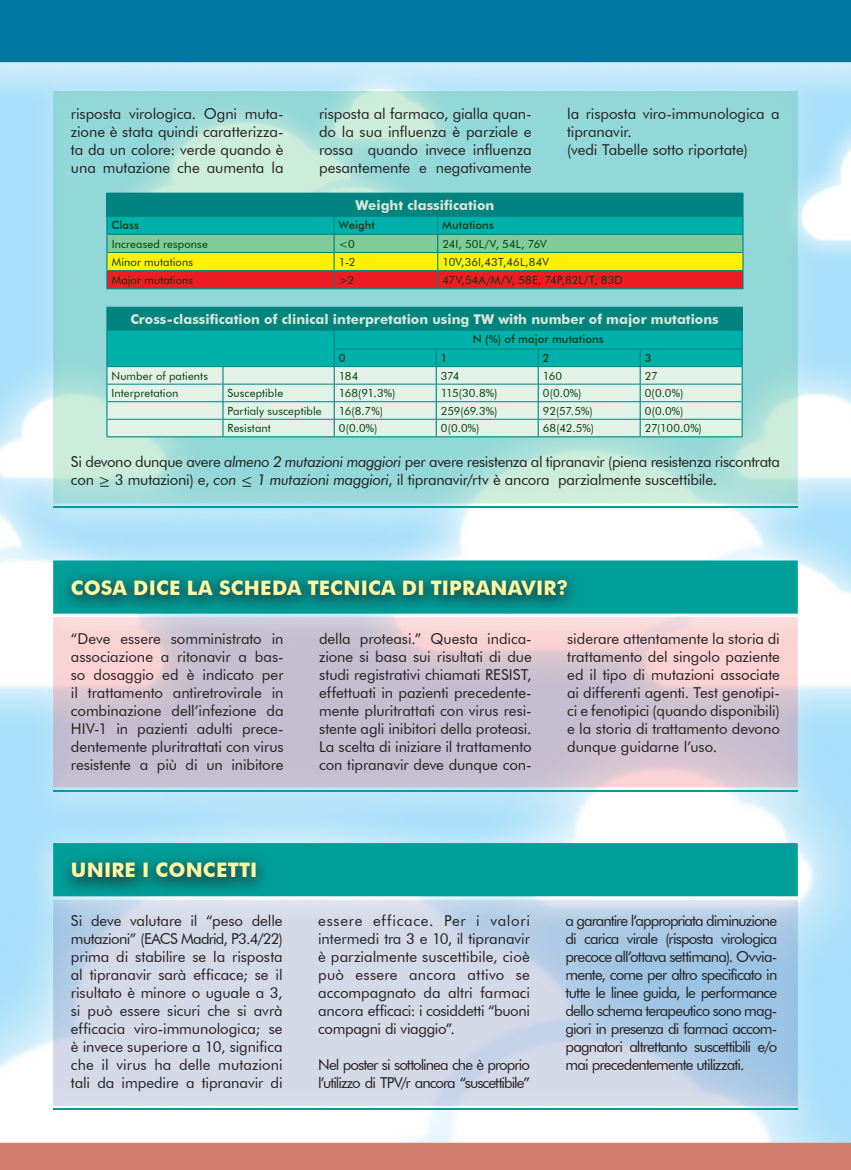
<style>
.page{position:relative;width:851px;height:1170px;background:#fff}
.page>*{position:absolute;margin:0;border:0;box-sizing:border-box;transform-origin:0 0}
.t1{font:700 20px "Futura BT";letter-spacing:.01em;color:#fff7a2}
.t2{font:15px/18px "Futura BT";letter-spacing:-.01em;color:#231f20;text-align:justify}
.t3{font:15px/18px "Futura BT";letter-spacing:-.065em;color:#231f20}
.t4{font:700 13.5px "Futura BT";color:#d9e6d6}
.t5{font:11.25px "Futura BT";letter-spacing:.01em;color:#003b0d}
.t6{font:500 11.25px "Futura BT";letter-spacing:.01em;color:#003b0d}
.s1{font-style:italic}
</style>
<div class="page">
<img style="left:0;top:349px;width:20px;height:344px">
<img style="left:847px;top:126px;width:3px;height:162px">
<div style="left:0;top:1141px;width:850px;height:28px;background:#d37d6c"></div>
<div style="left:0;top:0;width:850px;height:63px;background:#0076a3"></div>
<div style="left:20px;top:587px;width:827px;height:253px;background:#fff;opacity:.2"></div>
<svg style="left:53px;top:667px;width:744px;height:92px;background:#c9bfcf"></svg>
<div style="left:20px;top:61px;width:827px;height:496px;background:#fff;opacity:.2"></div>
<svg style="left:53px;top:91px;width:744px;height:385px;background:#9edbd8"></svg>
<div style="left:20px;top:869px;width:827px;height:290px;background:#fff;opacity:.2"></div>
<svg style="left:53px;top:950px;width:744px;height:128px;background:#c4d3e6"></svg>
<div style="left:20px;top:530px;width:827px;height:137px;background:#fff;opacity:.5"></div>
<div style="left:52px;top:561px;width:746px;height:54px;background:#009e99"></div>
<div style="left:20px;top:813px;width:827px;height:137px;background:#fff;opacity:.5"></div>
<div style="left:52px;top:845px;width:746px;height:52px;background:#009e99"></div>
<div style="left:20px;top:759px;width:827px;height:86px;background:#fff;opacity:.5"></div>
<hr style="left:53px;top:789px;width:744px;height:2px;background:#009e99">
<div style="left:20px;top:1078px;width:827px;height:85px;background:#fff;opacity:.5"></div>
<hr style="left:53px;top:1108px;width:744px;height:2px;background:#009e99">
<div style="left:20px;top:476px;width:827px;height:85px;background:#fff;opacity:.5"></div>
<hr style="left:53px;top:506px;width:744px;height:2px;background:#009e99">
<hr style="left:106px;top:193px;width:228px;height:1px;background:#008480">
<hr style="left:334px;top:193px;width:103px;height:1px;background:#008480">
<hr style="left:437px;top:193px;width:306px;height:1px;background:#008480">
<svg style="left:106px;top:194px;width:637px;height:94px;background:#6f9965"></svg>
<hr style="left:106px;top:288px;width:228px;height:1px;background:#008480">
<hr style="left:334px;top:288px;width:103px;height:1px;background:#008480">
<hr style="left:437px;top:288px;width:306px;height:1px;background:#008480">
<hr style="left:106px;top:307px;width:117px;height:1px;background:#008480">
<hr style="left:223px;top:307px;width:111px;height:1px;background:#008480">
<hr style="left:334px;top:307px;width:102px;height:1px;background:#008480">
<hr style="left:436px;top:307px;width:102px;height:1px;background:#008480">
<hr style="left:538px;top:307px;width:102px;height:1px;background:#008480">
<hr style="left:640px;top:307px;width:102px;height:1px;background:#008480">
<svg style="left:106px;top:308px;width:636px;height:128px;background:#72c7bf"></svg>
<hr style="left:106px;top:436px;width:117px;height:1px;background:#008480">
<hr style="left:223px;top:436px;width:111px;height:1px;background:#008480">
<hr style="left:334px;top:436px;width:102px;height:1px;background:#008480">
<hr style="left:436px;top:436px;width:102px;height:1px;background:#008480">
<hr style="left:538px;top:436px;width:102px;height:1px;background:#008480">
<hr style="left:640px;top:436px;width:102px;height:1px;background:#008480">
<div style="left:55px;top:848px;width:783px;height:89px;background:#231f20;opacity:.75"></div>
<div style="left:55px;top:565px;width:783px;height:89px;background:#231f20;opacity:.75"></div>
<p class="t2" style="left:71px;top:105px;width:214px">risposta virologica. Ogni muta&shy;zione è stata quindi caratterizza&shy;ta da un colore: verde quando è una mutazione che aumenta la</p>
<p class="t2" style="left:319px;top:105px;width:214px">risposta al farmaco, gialla quan&shy;do la sua influenza è parziale e rossa quando invece influenza pesantemente e negativamente</p>
<p class="t2" style="left:567px;top:105px;width:214px;text-align:left">la risposta viro-immunologica a tipranavir.<br>(vedi Tabelle sotto riportate)</p>
<p class="t4" style="left:355px;top:197px;width:140px">Weight classification</p>
<p class="t6" style="left:111px;top:218px;width:29px">Class</p>
<p class="t6" style="left:338px;top:218px;width:38px">Weight</p>
<p class="t6" style="left:442px;top:218px;width:53px">Mutations</p>
<p class="t5" style="left:112px;top:237px;width:98px">Increased response</p>
<p class="t5" style="left:339px;top:237px;width:17px">&lt;0</p>
<p class="t5" style="left:442px;top:237px;width:106px">24I, 50L/V, 54L, 76V</p>
<p class="t5" style="left:112px;top:255px;width:83px">Minor mutations</p>
<p class="t5" style="left:339px;top:255px;width:18px">1-2</p>
<p class="t5" style="left:442px;top:255px;width:108px">10V,36I,43T,46L,84V</p>
<p class="t5" style="left:112px;top:273px;width:83px">Major mutations</p>
<p class="t5" style="left:339px;top:273px;width:17px">&gt;2</p>
<p class="t5" style="left:442px;top:273px;width:182px">47V,54A/M/V, 58E, 74P,82L/T, 83D</p>
<p class="t4" style="left:130px;top:311px;width:589px">Cross-classification of clinical interpretation using TW with number of major mutations</p>
<p class="t6" style="left:473px;top:332px;width:132px">N (%) of major mutations</p>
<p class="t6" style="left:339px;top:351px;width:8px">0</p>
<p class="t6" style="left:440px;top:351px;width:8px">1</p>
<p class="t6" style="left:542px;top:351px;width:8px">2</p>
<p class="t6" style="left:644px;top:351px;width:8px">3</p>
<p class="t5" style="left:111px;top:369px;width:98px">Number of patients</p>
<p class="t5" style="left:339px;top:369px;width:21px">184</p>
<p class="t5" style="left:440px;top:369px;width:20px">374</p>
<p class="t5" style="left:542px;top:369px;width:21px">160</p>
<p class="t5" style="left:644px;top:369px;width:14px">27</p>
<p class="t5" style="left:111px;top:386px;width:68px">Interpretation</p>
<p class="t5" style="left:227px;top:386px;width:57px">Susceptible</p>
<p class="t5" style="left:339px;top:386px;width:58px">168(91.3%)</p>
<p class="t5" style="left:440px;top:386px;width:58px">115(30.8%)</p>
<p class="t5" style="left:542px;top:386px;width:40px">0(0.0%)</p>
<p class="t5" style="left:644px;top:386px;width:40px">0(0.0%)</p>
<p class="t5" style="left:227px;top:404px;width:96px">Partialy susceptible</p>
<p class="t5" style="left:339px;top:404px;width:46px">16(8.7%)</p>
<p class="t5" style="left:440px;top:404px;width:58px">259(69.3%)</p>
<p class="t5" style="left:542px;top:404px;width:51px">92(57.5%)</p>
<p class="t5" style="left:644px;top:404px;width:40px">0(0.0%)</p>
<p class="t5" style="left:227px;top:421px;width:45px">Resistant</p>
<p class="t5" style="left:339px;top:421px;width:40px">0(0.0%)</p>
<p class="t5" style="left:440px;top:421px;width:40px">0(0.0%)</p>
<p class="t5" style="left:542px;top:421px;width:53px">68(42.5%)</p>
<p class="t5" style="left:644px;top:421px;width:59px">27(100.0%)</p>
<p class="t2" style="left:71px;top:452px;width:710px">Si devono dunque avere <span class="s1">almeno 2 mutazioni maggiori</span> per avere resistenza al tipranavir (piena resistenza riscontrata con &gt; 3 mutazioni) e, <span class="s1">con &lt; 1 mutazioni maggiori</span>, il tipranavir/rtv è ancora parzialmente suscettibile.</p>
<h1 class="t1" style="left:71px;top:575px;width:499px">COSA DICE LA SCHEDA TECNICA DI TIPRANAVIR?</h1>
<p class="t2" style="left:71px;top:629px;width:214px">“Deve essere somministrato in associazione a ritonavir a bas&shy;so dosaggio ed è indicato per il trattamento antiretrovirale in combinazione dell’infezione da HIV-1 in pazienti adulti prece&shy;dentemente pluritrattati con virus resistente a più di un inibitore</p>
<p class="t2" style="left:319px;top:629px;width:214px">della proteasi.” Questa indica&shy;zione si basa sui risultati di due studi registrativi chiamati RESIST, effettuati in pazienti precedente&shy;mente pluritrattati con virus resi&shy;stente agli inibitori della proteasi.<br>La scelta di iniziare il trattamento con tipranavir deve dunque con-</p>
<p class="t2" style="left:567px;top:629px;width:214px">siderare attentamente la storia di trattamento del singolo paziente ed il tipo di mutazioni associate ai differenti agenti. Test genotipi&shy;ci e fenotipici (quando disponibili) e la storia di trattamento devono dunque guidarne l’uso.</p>
<h1 class="t1" style="left:71px;top:858px;width:188px">UNIRE I CONCETTI</h1>
<p class="t2" style="left:71px;top:911px;width:213px">Si deve valutare il “peso delle mutazioni” (EACS Madrid, P3.4/22) prima di stabilire se la risposta al tipranavir sarà efficace; se il risultato è minore o uguale a 3, si può essere sicuri che si avrà efficacia viro-immunologica; se è invece superiore a 10, significa che il virus ha delle mutazioni tali da impedire a tipranavir di</p>
<p class="t2" style="left:318px;top:911px;width:213px">essere efficace. Per i valori intermedi tra 3 e 10, il tipranavir è parzialmente suscettibile, cioè può essere ancora attivo se accompagnato da altri farmaci ancora efficaci: i cosiddetti “buoni compagni di viaggio”.</p>
<p class="t3" style="left:318px;top:1055px;width:213px">Nel poster si sottolinea che è proprio l’utilizzo di TPV/r ancora “suscettibile”</p>
<p class="t2" style="left:565px;top:911px;width:213px">a garantire l’appropriata diminuzione di carica virale (risposta virologica precoce all’ottava settimana). Ovvia&shy;mente, come per altro specificato in tutte le linee guida, le performance dello schema terapeutico sono mag&shy;giori in presenza di farmaci accom&shy;pagnatori altrettanto suscettibili e/o mai precedentemente utilizzati.</p>
</div>
